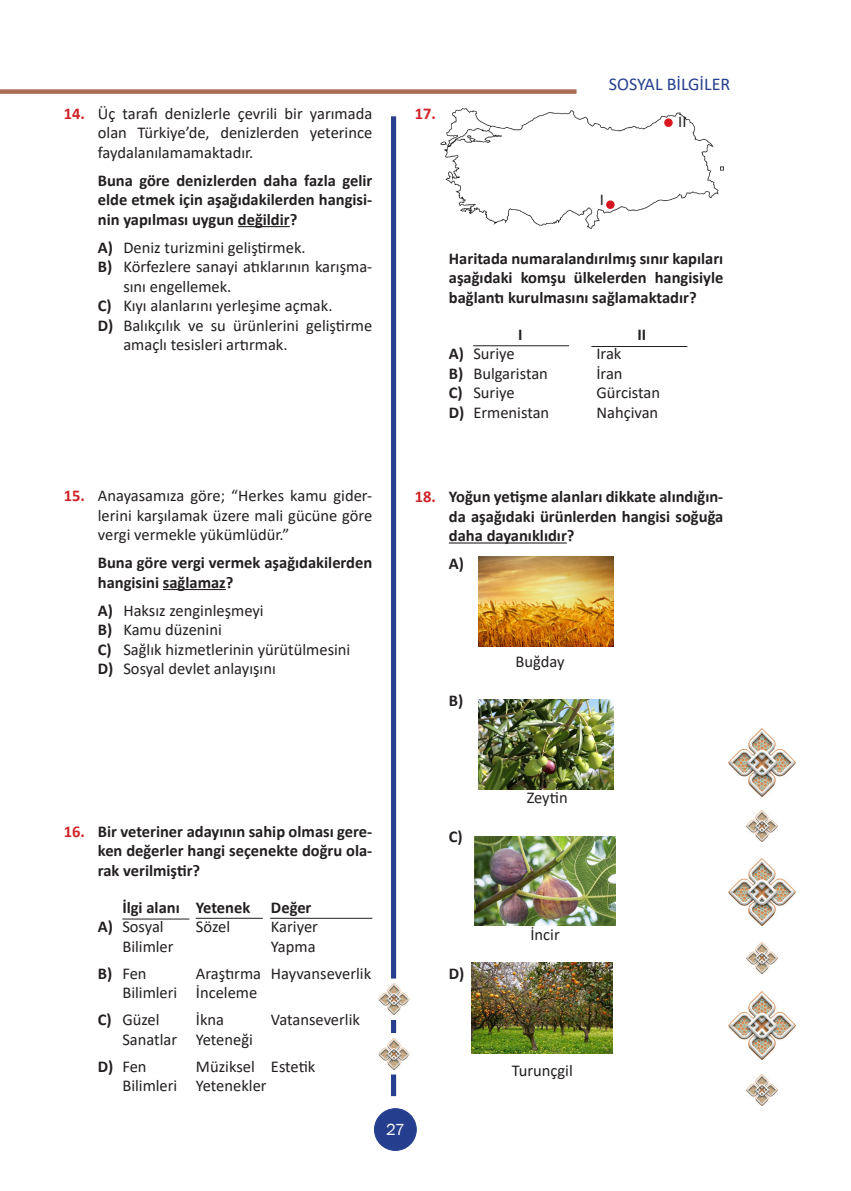
<style>
.page{position:relative;width:851px;height:1191px;background:#fff}
.page>*{position:absolute;margin:0;border:0;box-sizing:border-box;transform-origin:0 0}
.t1{font:18px "Calibri";color:#253f8e}
._03_Cevap{font:16.5px/19.5px "Calibri";color:#231f20}
._02_Soru_Koku{font:700 16.5px/19.5px "Calibri";color:#231f20;text-align:justify}
._04_Cevap_Tek_Satir{font:16.5px/19.5px "Calibri";color:#231f20;text-align:justify}
._04_Cevap_Tek_Satir-2{font:700 16.5px "Calibri";color:#231f20}
._03_Cevap-2{font:700 16.5px "Calibri";color:#231f20}
._04_Cevap_Tek_Satir-3{font:700 16.5px "Calibri";color:#d1232a}
.t2{font:16.5px "Franklin Gothic";color:#fff}
.s1{font-weight:700;color:#d1232a}
.s2{font-weight:700}
.s3{color:#d1232a}
</style>
<div class="page">
<div style="left:374px;top:1108px;width:42px;height:42px;background:#253f8e;border-radius:50%"></div>
<div style="left:374px;top:1108px;width:42px;height:42px;border:1px solid #253f8e;border-radius:50%"></div>
<div style="left:391px;top:116px;width:5px;height:980px;background:#253f8e"></div>
<svg style="left:0;top:89px;width:576px;height:5px;fill:#a96e55"></svg>
<div style="left:378px;top:979px;width:31px;height:40px;background:#fff"></div>
<img style="left:380px;top:983px;width:27px;height:31px">
<img style="left:728px;top:991px;width:67px;height:68px">
<img style="left:746px;top:942px;width:31px;height:31px">
<img style="left:728px;top:858px;width:67px;height:67px">
<img style="left:746px;top:1074px;width:31px;height:32px">
<img style="left:728px;top:729px;width:67px;height:67px">
<img style="left:746px;top:810px;width:31px;height:31px">
<div style="left:378px;top:1033px;width:31px;height:41px;background:#fff"></div>
<img style="left:380px;top:1038px;width:27px;height:31px">
<hr style="left:238px;top:226px;width:52px;height:1px;background:#231f20">
<hr style="left:163px;top:589px;width:63px;height:1px;background:#231f20">
<hr style="left:449px;top:542px;width:117px;height:1px;background:#231f20">
<hr style="left:122px;top:918px;width:67px;height:1px;background:#231f20">
<hr style="left:196px;top:918px;width:67px;height:1px;background:#231f20">
<hr style="left:270px;top:918px;width:102px;height:1px;background:#231f20">
<img style="left:440px;top:109px;width:283px;height:120px">
<div style="left:664px;top:119px;width:7px;height:7px;background:#d7171f;border-radius:50%"></div>
<div style="left:664px;top:118px;width:8px;height:9px;border:2px solid #d7171f;border-radius:50%"></div>
<div style="left:606px;top:201px;width:7px;height:7px;background:#d7171f;border-radius:50%"></div>
<div style="left:606px;top:200px;width:8px;height:9px;border:2px solid #d7171f;border-radius:50%"></div>
<hr style="left:473px;top:345px;width:96px;height:1px;background:#231f20">
<hr style="left:591px;top:346px;width:96px;height:1px;background:#231f20">
<img style="left:478px;top:556px;width:135px;height:90px">
<img style="left:478px;top:699px;width:135px;height:90px">
<img style="left:474px;top:836px;width:141px;height:89px">
<img style="left:471px;top:962px;width:141px;height:91px">
<p class="_04_Cevap_Tek_Satir" style="left:98px;top:103px;width:276px;text-indent:-34px"><span class="s1">14.</span> Üç tarafı denizlerle çevrili bir yarımada olan Türkiye’de, denizlerden yeterince faydalanılamamaktadır.</p>
<p class="_02_Soru_Koku" style="left:98px;top:170px;width:276px">Buna göre denizlerden daha fazla gelir elde etmek için aşağıdakilerden hangisi&shy;nin yapılması uygun değildir?</p>
<p class="_03_Cevap" style="left:98px;top:237px;width:209px"><span class="s2">A)</span> Deniz turizmini geliştirmek.</p>
<p class="_03_Cevap" style="left:123px;top:257px;width:250px;text-indent:-26px"><span class="s2">B)</span> Körfezlere sanayi atıklarının karışma&shy;sını engellemek.</p>
<p class="_03_Cevap" style="left:98px;top:296px;width:236px"><span class="s2">C)</span> Kıyı alanlarını yerleşime açmak.</p>
<p class="_03_Cevap" style="left:123px;top:315px;width:250px;text-indent:-26px"><span class="s2">D)</span> Balıkçılık ve su ürünlerini geliştirme amaçlı tesisleri artırmak.</p>
<p class="_04_Cevap_Tek_Satir" style="left:98px;top:485px;width:276px;text-indent:-34px"><span class="s1">15.</span> Anayasamıza göre; “Herkes kamu gider&shy;lerini karşılamak üzere mali gücüne göre vergi vermekle yükümlüdür.”</p>
<p class="_02_Soru_Koku" style="left:98px;top:552px;width:276px">Buna göre vergi vermek aşağıdakilerden hangisini sağlamaz?</p>
<p class="_03_Cevap" style="left:98px;top:600px;width:167px"><span class="s2">A)</span> Haksız zenginleşmeyi</p>
<p class="_03_Cevap" style="left:98px;top:619px;width:125px"><span class="s2">B)</span> Kamu düzenini</p>
<p class="_03_Cevap" style="left:98px;top:639px;width:254px"><span class="s2">C)</span> Sağlık hizmetlerinin yürütülmesini</p>
<p class="_03_Cevap" style="left:98px;top:658px;width:179px"><span class="s2">D)</span> Sosyal devlet anlayışını</p>
<p class="_04_Cevap_Tek_Satir-3" style="left:415px;top:102px;width:23px">17.</p>
<p class="t1" style="left:608px;top:72px;width:123px">SOSYAL BİLGİLER</p>
<p class="_04_Cevap_Tek_Satir" style="left:678px;top:111px;width:10px">II</p>
<p class="_04_Cevap_Tek_Satir" style="left:600px;top:189px;width:6px">I</p>
<p class="_02_Soru_Koku" style="left:449px;top:248px;width:276px">Haritada numaralandırılmış sınır kapıları aşağıdaki komşu ülkelerden hangisiyle bağlantı kurulmasını sağlamaktadır?</p>
<p class="_04_Cevap_Tek_Satir-2" style="left:518px;top:323px;width:6px">I</p>
<p class="_04_Cevap_Tek_Satir-2" style="left:637px;top:323px;width:10px">II</p>
<p class="_04_Cevap_Tek_Satir" style="left:449px;top:344px;width:67px"><span class="s2">A)</span> Suriye</p>
<p class="_04_Cevap_Tek_Satir" style="left:596px;top:344px;width:26px">Irak</p>
<p class="_03_Cevap" style="left:449px;top:363px;width:100px"><span class="s2">B)</span> Bulgaristan</p>
<p class="_03_Cevap" style="left:596px;top:363px;width:28px">İran</p>
<p class="_03_Cevap" style="left:449px;top:383px;width:67px"><span class="s2">C)</span> Suriye</p>
<p class="_03_Cevap" style="left:596px;top:383px;width:65px">Gürcistan</p>
<p class="_03_Cevap" style="left:449px;top:402px;width:102px"><span class="s2">D)</span> Ermenistan</p>
<p class="_03_Cevap" style="left:596px;top:402px;width:63px">Nahçivan</p>
<p class="_02_Soru_Koku" style="left:449px;top:486px;width:276px;text-indent:-34px"><span class="s3">18.</span> Yoğun yetişme alanları dikkate alındığın&shy;da aşağıdaki ürünlerden hangisi soğuğa daha dayanıklıdır?</p>
<p class="_03_Cevap-2" style="left:449px;top:552px;width:17px">A)</p>
<p class="_03_Cevap-2" style="left:449px;top:688px;width:16px">B)</p>
<p class="_03_Cevap" style="left:515px;top:651px;width:51px">Buğday</p>
<p class="_02_Soru_Koku" style="left:98px;top:821px;width:276px;text-indent:-34px"><span class="s3">16.</span> Bir veteriner adayının sahip olması gere&shy;ken değerler hangi seçenekte doğru ola&shy;rak verilmiştir?</p>
<p class="_04_Cevap_Tek_Satir-2" style="left:122px;top:895px;width:129px">İlgi alanı Yetenek</p>
<p class="_04_Cevap_Tek_Satir-2" style="left:271px;top:895px;width:42px">Değer</p>
<p class="_03_Cevap" style="left:98px;top:916px;width:67px"><span class="s2">A)</span> Sosyal</p>
<p class="_03_Cevap" style="left:196px;top:916px;width:36px">Sözel</p>
<p class="_03_Cevap" style="left:271px;top:916px;width:48px">Kariyer</p>
<p class="_03_Cevap" style="left:122px;top:936px;width:53px">Bilimler</p>
<p class="_03_Cevap" style="left:271px;top:936px;width:46px">Yapma</p>
<p class="_03_Cevap" style="left:98px;top:963px;width:50px"><span class="s2">B)</span> Fen</p>
<p class="_03_Cevap" style="left:196px;top:963px;width:177px">Araştırma Hayvanseverlik</p>
<p class="_03_Cevap" style="left:122px;top:982px;width:136px">Bilimleri İnceleme</p>
<p class="_03_Cevap" style="left:98px;top:1009px;width:63px"><span class="s2">C)</span> Güzel</p>
<p class="_03_Cevap" style="left:196px;top:1009px;width:30px">İkna</p>
<p class="_03_Cevap" style="left:271px;top:1009px;width:91px">Vatanseverlik</p>
<p class="_03_Cevap" style="left:122px;top:1029px;width:132px">Sanatlar Yeteneği</p>
<p class="_03_Cevap" style="left:98px;top:1056px;width:50px"><span class="s2">D)</span> Fen</p>
<p class="_03_Cevap" style="left:196px;top:1056px;width:121px">Müziksel Estetik</p>
<p class="_03_Cevap" style="left:122px;top:1075px;width:146px">Bilimleri Yetenekler</p>
<p class="t2" style="left:386px;top:1119px;width:20px">27</p>
<p class="_03_Cevap-2" style="left:449px;top:825px;width:15px">C)</p>
<p class="_03_Cevap-2" style="left:449px;top:961px;width:17px">D)</p>
<p class="_03_Cevap" style="left:526px;top:787px;width:42px">Zeytin</p>
<p class="_03_Cevap" style="left:530px;top:924px;width:31px">İncir</p>
<p class="_03_Cevap" style="left:511px;top:1060px;width:63px">Turunçgil</p>
</div>
